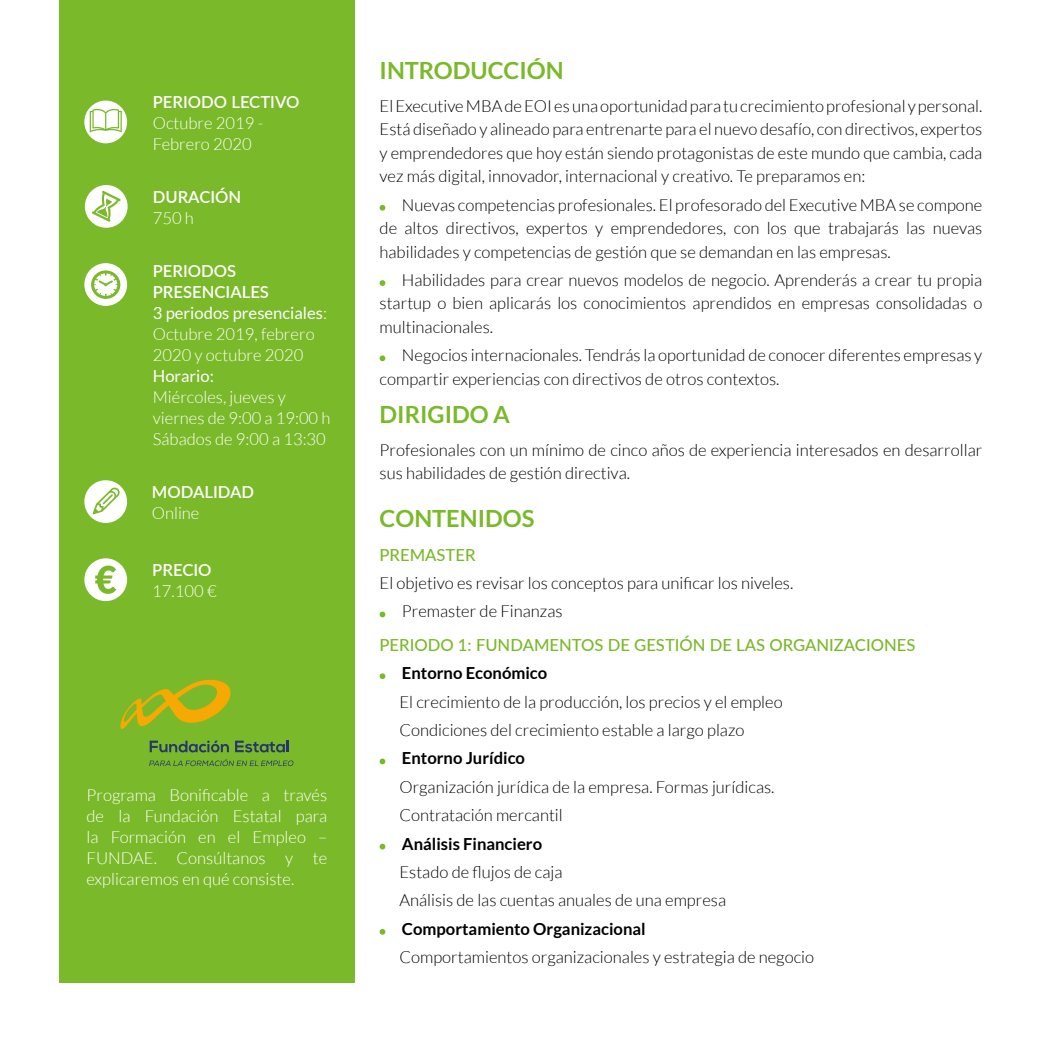
<style>
.page{position:relative;width:1042px;height:1042px;background:#fff}
.page>*{position:absolute;margin:0;border:0;box-sizing:border-box;transform-origin:0 0}
.t1{font:700 23.62px "Lato";color:#7ab929}
.t2{font:300 16.62px/23.4px "Lato";color:#000}
.t3{font:300 16.62px/21px "Lato";color:#fff}
.t4{font:700 16.62px "Lato";color:#000}
.t5{font:500 16.62px "Lato";color:#7ab929}
.t6{font:600 16.62px "Lato";color:#fff}
.t7{font:16.62px "Lato";color:#fff}
.s1{font-weight:600}
.s2{font-weight:400}
</style>
<div class="page">
<svg style="left:379px;top:205px;width:6px;height:6px"></svg>
<svg style="left:379px;top:280px;width:6px;height:6px"></svg>
<svg style="left:379px;top:355px;width:6px;height:6px"></svg>
<svg style="left:379px;top:611px;width:6px;height:6px"></svg>
<svg style="left:379px;top:673px;width:6px;height:6px"></svg>
<svg style="left:379px;top:758px;width:6px;height:6px"></svg>
<svg style="left:379px;top:844px;width:6px;height:5px"></svg>
<svg style="left:379px;top:929px;width:6px;height:5px"></svg>
<div style="left:59px;top:0;width:296px;height:982px;background:#7ab929"></div>
<svg style="left:150px;top:740px;width:79px;height:12px"></svg>
<svg style="left:235px;top:740px;width:54px;height:12px"></svg>
<svg style="left:149px;top:759px;width:144px;height:7px"></svg>
<svg style="left:120px;top:680px;width:111px;height:49px"></svg>
<div style="left:84px;top:101px;width:43px;height:42px;background:#fff;border-radius:50%"></div>
<svg style="left:90px;top:109px;width:32px;height:23px"></svg>
<div style="left:85px;top:185px;width:43px;height:43px;background:#fff;border-radius:50%"></div>
<svg style="left:92px;top:191px;width:29px;height:31px"></svg>
<svg style="left:84px;top:480px;width:44px;height:43px"></svg>
<div style="left:84px;top:263px;width:43px;height:43px;background:#fff;border-radius:50%"></div>
<svg style="left:91px;top:270px;width:29px;height:29px"></svg>
<div style="left:84px;top:558px;width:43px;height:43px;background:#fff;border-radius:50%"></div>
<svg style="left:95px;top:565px;width:21px;height:29px"></svg>
<p class="t6" style="left:153px;top:90px;width:148px">PERIODO LECTIVO</p>
<p class="t3" style="left:153px;top:112px;width:112px">Octubre 2019 -<br>Febrero 2020</p>
<p class="t6" style="left:153px;top:184px;width:90px">DURACIÓN</p>
<p class="t3" style="left:153px;top:207px;width:43px">750 h</p>
<p class="t3" style="left:153px;top:260px;width:176px"><span class="s1">PERIODOS<br>PRESENCIALES<br></span><span class="s2">3 periodos presenciales</span>:<br>Octubre 2019, febrero<br>2020 y octubre 2020</p>
<p class="t7" style="left:153px;top:366px;width:63px">Horario:</p>
<p class="t3" style="left:153px;top:386px;width:179px">Miércoles, jueves y viernes de 9:00 a 19:00 h<br>Sábados de 9:00 a 13:30</p>
<p class="t6" style="left:152px;top:480px;width:104px">MODALIDAD</p>
<p class="t3" style="left:152px;top:502px;width:49px">Online</p>
<p class="t6" style="left:152px;top:558px;width:61px">PRECIO</p>
<p class="t3" style="left:152px;top:580px;width:66px">17.100 €</p>
<p class="t3" style="left:87px;top:784px;width:242px;text-align:justify">Programa Bonificable a través de la Fundación Estatal para la Formación en el Empleo – FUNDAE. Consúltanos y te explicaremos en qué consiste.</p>
<h1 class="t1" style="left:379px;top:56px;width:186px">INTRODUCCIÓN</h1>
<p class="t2" style="left:379px;top:94px;width:604px;text-align:justify">El Executive MBA de EOI es una oportunidad para tu crecimiento profesional y personal.<br>Está diseñado y alineado para entrenarte para el nuevo desafío, con directivos, expertos y emprendedores que hoy están siendo protagonistas de este mundo que cambia, cada vez más digital, innovador, internacional y creativo. Te preparamos en:</p>
<p class="t2" style="left:379px;top:193px;width:604px;text-align:justify;text-indent:22px">Nuevas competencias profesionales. El profesorado del Executive MBA se compone de altos directivos, expertos y emprendedores, con los que trabajarás las nuevas habilidades y competencias de gestión que se demandan en las empresas.</p>
<p class="t2" style="left:379px;top:268px;width:604px;text-align:justify;text-indent:22px">Habilidades para crear nuevos modelos de negocio. Aprenderás a crear tu propia startup o bien aplicarás los conocimientos aprendidos en empresas consolidadas o multinacionales.</p>
<p class="t2" style="left:379px;top:344px;width:604px;text-indent:22px">Negocios internacionales. Tendrás la oportunidad de conocer diferentes empresas y compartir experiencias con directivos de otros contextos.</p>
<h1 class="t1" style="left:379px;top:400px;width:132px">DIRIGIDO A</h1>
<p class="t2" style="left:379px;top:438px;width:604px">Profesionales con un mínimo de cinco años de experiencia interesados en desarrollar sus habilidades de gestión directiva.</p>
<h1 class="t1" style="left:379px;top:505px;width:156px">CONTENIDOS</h1>
<p class="t5" style="left:379px;top:542px;width:97px">PREMASTER</p>
<p class="t2" style="left:402px;top:569px;width:393px;line-height:28.3px;text-indent:-22px">El objetivo es revisar los conceptos para unificar los niveles.<br>Premaster de Finanzas</p>
<p class="t5" style="left:379px;top:633px;width:537px">PERIODO 1: FUNDAMENTOS DE GESTIÓN DE LAS ORGANIZACIONES</p>
<p class="t4" style="left:402px;top:663px;width:147px">Entorno Económico</p>
<p class="t2" style="left:399px;top:687px;width:385px;line-height:28.3px">El crecimiento de la producción, los precios y el empleo<br>Condiciones del crecimiento estable a largo plazo</p>
<p class="t4" style="left:402px;top:749px;width:125px">Entorno Jurídico</p>
<p class="t2" style="left:399px;top:772px;width:377px;line-height:28.3px">Organización jurídica de la empresa. Formas jurídicas.<br>Contratación mercantil</p>
<p class="t4" style="left:402px;top:834px;width:142px">Análisis Financiero</p>
<p class="t2" style="left:399px;top:858px;width:328px;line-height:28.3px">Estado de flujos de caja<br>Análisis de las cuentas anuales de una empresa</p>
<p class="t4" style="left:402px;top:919px;width:245px">Comportamiento Organizacional</p>
<p class="t2" style="left:399px;top:945px;width:416px">Comportamientos organizacionales y estrategia de negocio</p>
</div>
